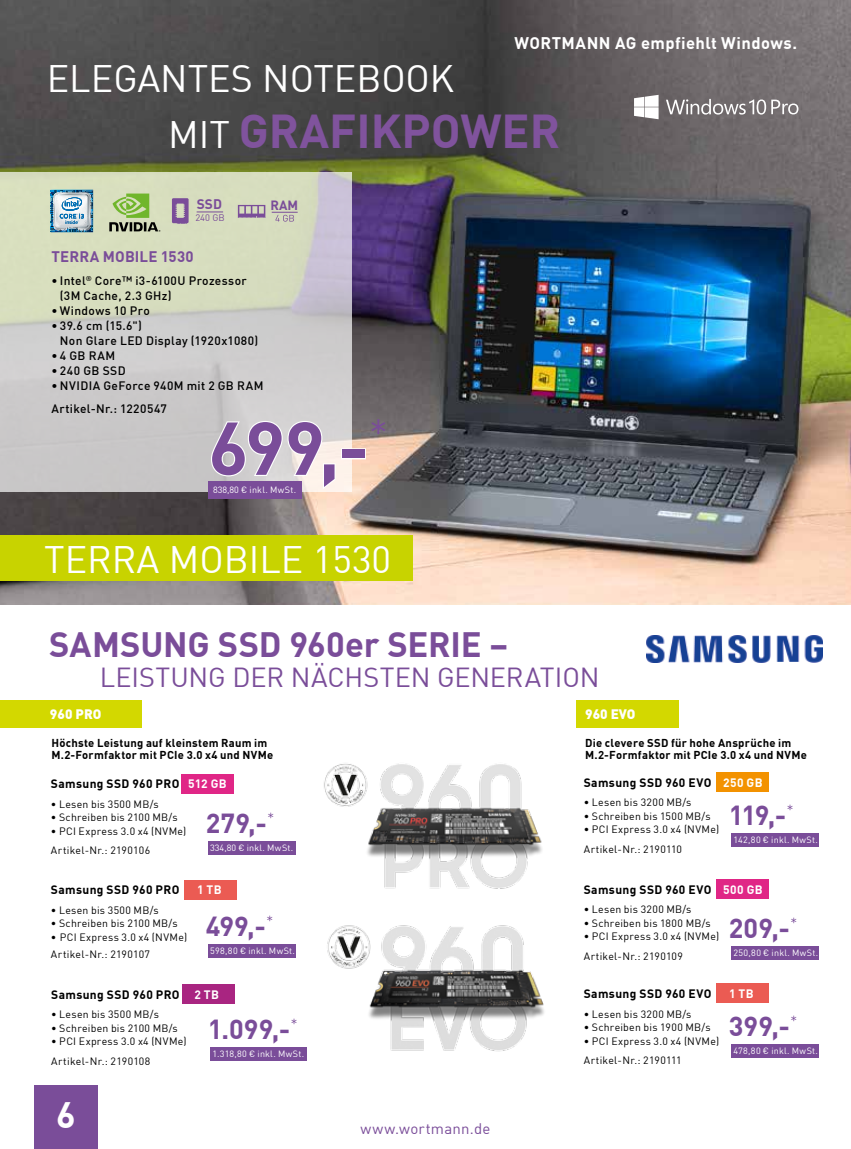
<style>
.page{position:relative;width:851px;height:1149px;background:#fff}
.page>*{position:absolute;margin:0;border:0;box-sizing:border-box;transform-origin:0 0}
.t1{font:700 73.5px "DIN Offc Pro";color:#7a4d99}
.t2{font:700 46.5px "DIN Offc Pro";color:#80539d}
.t3{font:37.5px "DIN Offc Pro";color:#fff}
.t4{font:700 36px "DIN Offc Pro";color:#fff}
.t5{font:700 34.5px "DIN Offc Pro";letter-spacing:-.005em;color:#7a4d99}
.t6{font:700 27px "DIN Offc Pro";letter-spacing:.005em;color:#7a4d99}
.t7{font:27px "DIN Offc Pro";letter-spacing:-.005em;color:#7a4d99}
.t8{font:700 16.5px "DIN Offc Pro";letter-spacing:.025em;color:#fff}
.t9{font:15px "DIN Offc Pro";letter-spacing:.015em;color:#7a4d99}
.t10{font:700 15px "DIN Offc Pro";letter-spacing:.01em;color:#7a4d99}
.t11{font:700 13.65px "DIN Offc Pro";color:#7a4d99}
.t12{font:900 13.5px "DIN Offc Pro";color:#fff}
.t13{font:700 13.2px "DIN Offc Pro";color:#7a4d99}
.t14{font:500 12px/15px "DIN Offc Pro";letter-spacing:.03em;color:#000}
.t15{font:700 12px "DIN Offc Pro";letter-spacing:.03em;color:#000}
.t16{font:700 12px "DIN Offc Pro";color:#fff}
.t17{font:700 11.25px/12px "DIN Offc Pro";letter-spacing:.02em;color:#000}
.t18{font:10.5px/19.5px "DIN Offc Pro";letter-spacing:.025em;color:#000}
.t19{font:9.3px "DIN Offc Pro";color:#7a4d99}
.t20{font:9px "DIN Offc Pro";letter-spacing:.025em;color:#fff}
.s1{font-weight:400;font-size:37.5px;color:#fff}
.s2{color:#fff}
</style>
<div class="page">
<img style="left:324px;top:764px;width:218px;height:125px">
<div style="left:34px;top:1084px;width:64px;height:64px;background:#7a4d99"></div>
<img style="left:0;top:0;width:850px;height:604px">
<svg style="left:0;top:172px;width:351px;height:319px;background:#d0d1c6"></svg>
<div style="left:0;top:535px;width:412px;height:46px;background:#c8d300"></div>
<svg style="left:634px;top:95px;width:24px;height:24px"></svg>
<svg style="left:665px;top:99px;width:133px;height:15px"></svg>
<svg style="left:51px;top:190px;width:43px;height:43px"></svg>
<svg style="left:238px;top:205px;width:27px;height:13px"></svg>
<svg style="left:272px;top:212px;width:25px;height:9px"></svg>
<svg style="left:196px;top:212px;width:27px;height:1px"></svg>
<svg style="left:172px;top:198px;width:16px;height:26px"></svg>
<svg style="left:109px;top:193px;width:51px;height:38px;background:#a0b77e"></svg>
<div style="left:209px;top:481px;width:93px;height:17px;background:#7a4d99"></div>
<div style="left:208px;top:841px;width:88px;height:13px;background:#7a4d99"></div>
<div style="left:210px;top:1046px;width:96px;height:14px;background:#7a4d99"></div>
<div style="left:731px;top:946px;width:88px;height:13px;background:#7a4d99"></div>
<div style="left:731px;top:832px;width:88px;height:14px;background:#7a4d99"></div>
<div style="left:731px;top:1044px;width:88px;height:13px;background:#7a4d99"></div>
<div style="left:208px;top:944px;width:88px;height:13px;background:#7a4d99"></div>
<svg style="left:209px;top:419px;width:128px;height:72px"></svg>
<div style="left:341px;top:448px;width:25px;height:11px;border:2px solid #fff"></div>
<svg style="left:210px;top:1046px;width:70px;height:1px"></svg>
<svg style="left:731px;top:832px;width:45px;height:1px"></svg>
<div style="left:715px;top:879px;width:53px;height:19px;background:#e02686"></div>
<div style="left:184px;top:880px;width:53px;height:19px;background:#eb5b53"></div>
<div style="left:715px;top:772px;width:53px;height:19px;background:#f39200"></div>
<div style="left:715px;top:983px;width:53px;height:19px;background:#eb5b53"></div>
<div style="left:182px;top:984px;width:53px;height:19px;background:#a92581"></div>
<div style="left:181px;top:774px;width:53px;height:19px;background:#e02686"></div>
<img style="left:646px;top:635px;width:176px;height:27px">
<div style="left:0;top:700px;width:141px;height:27px;background:#d3d800"></div>
<div style="left:576px;top:700px;width:102px;height:27px;background:#d3d800"></div>
<img style="left:306px;top:925px;width:238px;height:136px">
<h3 class="t8" style="left:514px;top:30px;width:284px">WORTMANN AG empfiehlt Windows.</h3>
<h3 class="t3" style="left:47px;top:49px;width:409px">ELEGANTES NOTEBOOK</h3>
<h2 class="t2" style="left:168px;top:92px;width:393px"><span class="s1">MIT</span> GRAFIKPOWER</h2>
<h3 class="t11" style="left:197px;top:193px;width:27px">SSD</h3>
<p class="t19" style="left:195px;top:210px;width:31px">240 GB</p>
<p class="t13" style="left:270px;top:194px;width:29px">RAM</p>
<h3 class="t10" style="left:51px;top:244px;width:144px">TERRA MOBILE 1530</h3>
<p class="t14" style="left:60px;top:271px;width:188px;text-indent:-9px">• Intel<sup>®</sup> Core™ i3-6100U Prozessor (3M Cache, 2.3 GHz)</p>
<p class="t14" style="left:51px;top:301px;width:100px">• Windows 10 Pro</p>
<p class="t14" style="left:60px;top:316px;width:200px;text-indent:-9px">• 39.6 cm (15.6")<br>Non Glare LED Display (1920x1080)</p>
<p class="t14" style="left:51px;top:346px;width:65px">• 4 GB RAM</p>
<p class="t14" style="left:51px;top:361px;width:76px">• 240 GB SSD</p>
<p class="t14" style="left:51px;top:372px;width:213px;line-height:23px">• NVIDIA GeForce 940M mit 2 GB RAM<br>Artikel-Nr.: 1220547</p>
<h1 class="t1" style="left:208px;top:387px;width:181px">699,-<sup>*</sup></h1>
<p class="t20" style="left:213px;top:482px;width:84px">838,80 € inkl. MwSt.</p>
<h3 class="t3" style="left:44px;top:529px;width:348px">TERRA MOBILE 1530</h3>
<h3 class="t5" style="left:49px;top:616px;width:460px">SAMSUNG SSD 960er SERIE –</h3>
<h3 class="t7" style="left:100px;top:656px;width:501px">LEISTUNG DER NÄCHSTEN GENERATION</h3>
<p class="t12" style="left:50px;top:702px;width:53px">960 PRO</p>
<p class="t12" style="left:585px;top:702px;width:52px">960 EVO</p>
<p class="t17" style="left:585px;top:734px;width:223px">Die clevere SSD für hohe Ansprüche im<br>M.2-Formfaktor mit PCIe 3.0 x4 und NVMe</p>
<p class="t17" style="left:51px;top:734px;width:223px">Höchste Leistung auf kleinstem Raum im<br>M.2-Formfaktor mit PCIe 3.0 x4 und NVMe</p>
<p class="t15" style="left:51px;top:773px;width:177px">Samsung SSD 960 PRO <span class="s2">512 GB</span></p>
<p class="t18" style="left:51px;top:793px;width:109px">• Lesen bis 3500 MB/s</p>
<p class="t18" style="left:51px;top:806px;width:128px">• Schreiben bis 2100 MB/s</p>
<p class="t18" style="left:51px;top:820px;width:137px">• PCI Express 3.0 x4 (NVMe)<br>Artikel-Nr.: 2190106</p>
<h3 class="t6" style="left:206px;top:800px;width:70px">279,-<sup>*</sup></h3>
<p class="t20" style="left:210px;top:840px;width:84px">334,80 € inkl. MwSt.</p>
<p class="t15" style="left:583px;top:772px;width:180px">Samsung SSD 960 EVO <span class="s2">250 GB</span></p>
<p class="t18" style="left:583px;top:791px;width:109px">• Lesen bis 3200 MB/s</p>
<p class="t18" style="left:583px;top:805px;width:128px">• Schreiben bis 1500 MB/s</p>
<p class="t18" style="left:583px;top:818px;width:137px">• PCI Express 3.0 x4 (NVMe)<br>Artikel-Nr.: 2190110</p>
<h3 class="t6" style="left:728px;top:792px;width:66px">119,-<sup>*</sup></h3>
<p class="t20" style="left:733px;top:832px;width:86px">142,80 € inkl. MwSt.</p>
<p class="t15" style="left:51px;top:879px;width:130px">Samsung SSD 960 PRO</p>
<p class="t16" style="left:197px;top:879px;width:26px">1 TB</p>
<p class="t18" style="left:51px;top:898px;width:109px">• Lesen bis 3500 MB/s</p>
<p class="t18" style="left:51px;top:912px;width:128px">• Schreiben bis 2100 MB/s</p>
<p class="t18" style="left:51px;top:926px;width:138px;line-height:17px">• PCI Express 3.0 x4 (NVMe)<br>Artikel-Nr.: 2190107</p>
<h3 class="t6" style="left:206px;top:903px;width:69px">499,-<sup>*</sup></h3>
<p class="t20" style="left:210px;top:943px;width:86px">598,80 € inkl. MwSt.</p>
<p class="t15" style="left:583px;top:879px;width:180px">Samsung SSD 960 EVO <span class="s2">500 GB</span></p>
<p class="t18" style="left:583px;top:898px;width:109px">• Lesen bis 3200 MB/s</p>
<p class="t18" style="left:583px;top:911px;width:128px">• Schreiben bis 1800 MB/s</p>
<p class="t18" style="left:583px;top:925px;width:137px">• PCI Express 3.0 x4 (NVMe)<br>Artikel-Nr.: 2190109</p>
<h3 class="t6" style="left:728px;top:905px;width:70px">209,-<sup>*</sup></h3>
<p class="t20" style="left:733px;top:945px;width:86px">250,80 € inkl. MwSt.</p>
<p class="t15" style="left:51px;top:984px;width:169px">Samsung SSD 960 PRO <span class="s2">2 TB</span></p>
<p class="t18" style="left:51px;top:1003px;width:109px">• Lesen bis 3500 MB/s</p>
<p class="t18" style="left:51px;top:1016px;width:128px">• Schreiben bis 2100 MB/s</p>
<p class="t18" style="left:51px;top:1030px;width:137px">• PCI Express 3.0 x4 (NVMe)<br>Artikel-Nr.: 2190108</p>
<h3 class="t6" style="left:208px;top:1006px;width:91px">1.099,-<sup>*</sup></h3>
<p class="t20" style="left:212px;top:1046px;width:93px">1.318,80 € inkl. MwSt.</p>
<p class="t15" style="left:583px;top:983px;width:129px">Samsung SSD 960 EVO</p>
<p class="t16" style="left:729px;top:983px;width:26px">1 TB</p>
<p class="t18" style="left:583px;top:1002px;width:109px">• Lesen bis 3200 MB/s</p>
<p class="t18" style="left:583px;top:1016px;width:128px">• Schreiben bis 1900 MB/s</p>
<p class="t18" style="left:583px;top:1029px;width:137px">• PCI Express 3.0 x4 (NVMe)<br>Artikel-Nr.: 2190111</p>
<h3 class="t6" style="left:728px;top:1003px;width:70px">399,-<sup>*</sup></h3>
<p class="t20" style="left:733px;top:1043px;width:86px">478,80 € inkl. MwSt.</p>
<h3 class="t4" style="left:56px;top:1084px;width:21px">6</h3>
<h3 class="t9" style="left:360px;top:1116px;width:131px">www.wortmann.de</h3>
</div>
